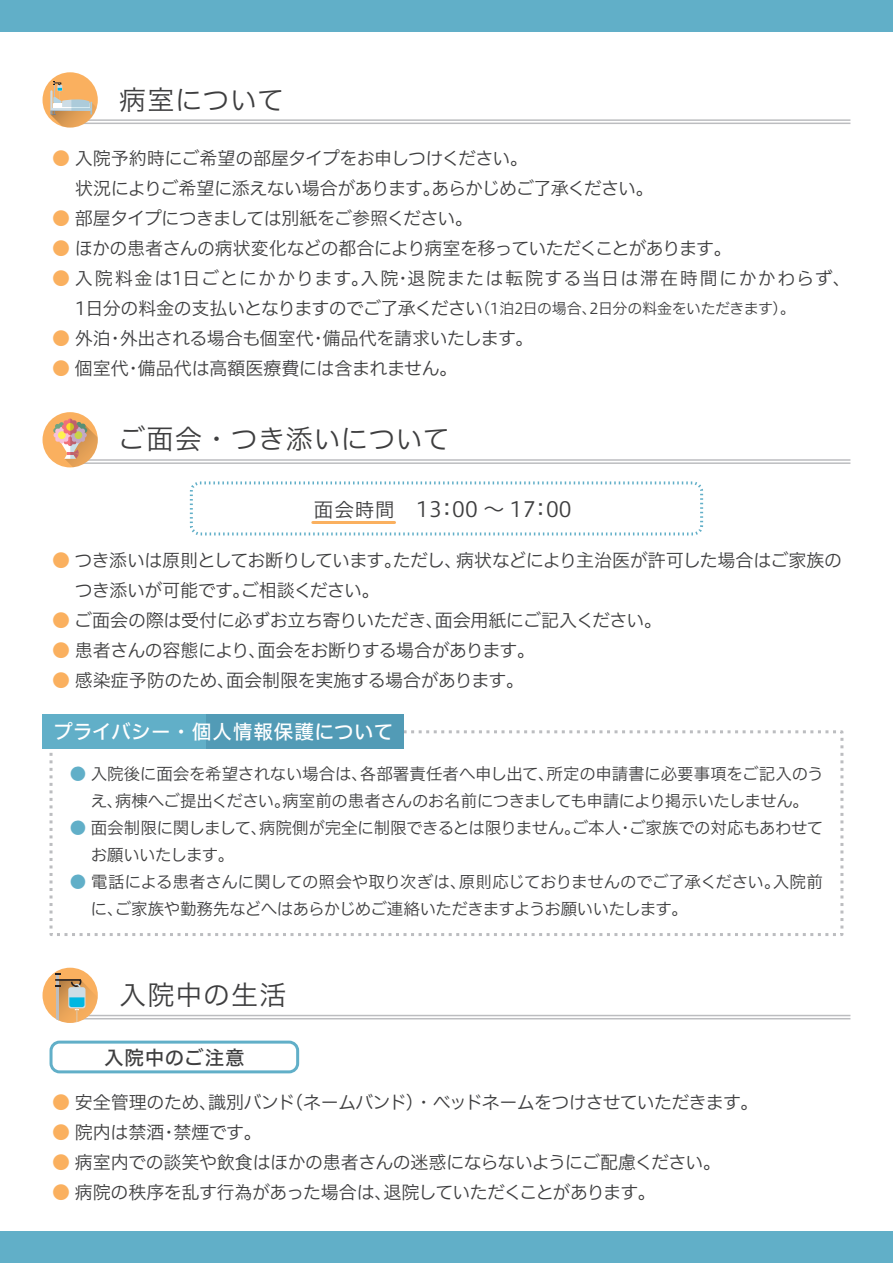
<style>
.page{position:relative;width:893px;height:1263px;background:#fff}
.page>*{position:absolute;margin:0;border:0;box-sizing:border-box;transform-origin:0 0}
.t1{font:27px "Hiragino UD Sans F Std N W3";letter-spacing:.03em;color:#3e3e3f}
.t2{font:21px "Hiragino UD Sans F Std N W3";color:#3e3e3f}
.t3{font:19.5px "Hiragino UD Sans F Std N W5";letter-spacing:.02em;color:#fff}
.t4{font:19.5px "Hiragino UD Sans F Std N W5";letter-spacing:.045em;color:#3e3e3f}
.t5{font:18px/30px "Hiragino UD Sans F Std N W3";letter-spacing:-.025em;color:#3e3e3f}
.t6{font:18px/30px "Hiragino UD Sans F Std N W3";letter-spacing:.05em;color:#3e3e3f}
.t7{font:18px "Hiragino UD Sans F Std N W3";letter-spacing:-.045em;color:#3e3e3f}
.t8{font:16.5px/27px "Hiragino UD Sans F Std N W3";letter-spacing:-.025em;color:#3e3e3f}
.s1{color:#fab05f}
.s2{font-size:15px}
.s3{font-size:19.5px}
.s4{color:#61afc8}
</style>
<div class="page">
<div style="left:0;top:0;width:893px;height:32px;background:#61afc8"></div>
<div style="left:0;top:1231px;width:893px;height:32px;background:#61afc8"></div>
<hr style="left:64px;top:119px;width:786px;height:2px;background:#bcbdc0">
<hr style="left:64px;top:123px;width:786px;height:1px;background:#bcbdc0">
<div style="left:43px;top:72px;width:55px;height:56px;background:#fab05f;border-radius:50%"></div>
<svg style="left:50px;top:81px;width:48px;height:47px"></svg>
<div style="left:190px;top:481px;width:513px;height:54px;border:3px dashed #61afc8;border-radius:9px"></div>
<hr style="left:313px;top:521px;width:82px;height:3px;background:#fab05f">
<svg style="left:49px;top:730px;width:795px;height:206px"></svg>
<div style="left:43px;top:715px;width:361px;height:34px;background:#61afc8"></div>
<div style="left:206px;top:715px;width:198px;height:34px;background:#529bb6"></div>
<hr style="left:64px;top:459px;width:786px;height:2px;background:#bcbdc0">
<hr style="left:64px;top:462px;width:786px;height:2px;background:#bcbdc0">
<div style="left:43px;top:412px;width:55px;height:55px;background:#fab05f;border-radius:50%"></div>
<svg style="left:53px;top:419px;width:45px;height:48px"></svg>
<div style="left:50px;top:1040px;width:249px;height:33px;border:3px solid #61afc8;border-radius:9px"></div>
<hr style="left:64px;top:1015px;width:786px;height:1px;background:#bcbdc0">
<hr style="left:64px;top:1018px;width:786px;height:1px;background:#bcbdc0">
<div style="left:43px;top:968px;width:55px;height:55px;background:#fab05f;border-radius:50%"></div>
<svg style="left:54px;top:974px;width:44px;height:49px"></svg>
<h1 class="t1" style="left:119px;top:79px;width:167px">病室について</h1>
<p class="t5" style="left:75px;top:142px;width:580px;text-indent:-23px"><span class="s1">●</span> 入院予約時にご希望の部屋タイプをお申しつけください。<br>状況によりご希望に添えない場合があります。あらかじめご了承ください。</p>
<p class="t7" style="left:52px;top:204px;width:422px"><span class="s1">●</span> 部屋タイプにつきましては別紙をご参照ください。</p>
<p class="t5" style="left:52px;top:232px;width:681px"><span class="s1">●</span> ほかの患者さんの病状変化などの都合により病室を移っていただくことがあります。</p>
<p class="t6" style="left:75px;top:262px;width:777px;text-indent:-23px"><span class="s1">●</span> 入院料金は1日ごとにかかります。入院･退院または転院する当日は滞在時間にかかわらず、<br>1日分の料金の支払いとなりますのでご了承ください<span class="s2">（1泊2日の場合、2日分の料金をいただきます）。</span></p>
<p class="t5" style="left:52px;top:322px;width:483px"><span class="s1">●</span> 外泊･外出される場合も個室代･備品代を請求いたします。</p>
<p class="t5" style="left:52px;top:352px;width:407px"><span class="s1">●</span> 個室代･備品代は高額医療費には含まれません。</p>
<h1 class="t1" style="left:118px;top:419px;width:333px">ご面会・つき添いについて</h1>
<p class="t2" style="left:314px;top:493px;width:259px"><span class="s3">面会時間　</span>13：00 ～ 17：00</p>
<p class="t5" style="left:75px;top:544px;width:769px;text-indent:-22px"><span class="s1">●</span> つき添いは原則としてお断りしています。ただし、病状などにより主治医が許可した場合はご家族のつき添いが可能です。ご相談ください。</p>
<p class="t5" style="left:52px;top:604px;width:611px"><span class="s1">●</span> ご面会の際は受付に必ずお立ち寄りいただき、面会用紙にご記入ください。</p>
<p class="t5" style="left:52px;top:634px;width:484px"><span class="s1">●</span> 患者さんの容態により、面会をお断りする場合があります。</p>
<p class="t5" style="left:52px;top:664px;width:473px"><span class="s1">●</span> 感染症予防のため、面会制限を実施する場合があります。</p>
<p class="t3" style="left:53px;top:717px;width:341px">プライバシー・個人情報保護について</p>
<p class="t8" style="left:70px;top:759px;width:755px;text-align:center"><span class="s4">●</span> 入院後に面会を希望されない場合は、各部署責任者へ申し出て、所定の申請書に必要事項をご記入のうえ、病棟へご提出ください。病室前の患者さんのお名前につきましても申請により掲示いたしません。</p>
<p class="t8" style="left:91px;top:813px;width:734px;text-indent:-21px"><span class="s4">●</span> 面会制限に関しまして、病院側が完全に制限できるとは限りません。ご本人・ご家族での対応もあわせてお願いいたします。</p>
<p class="t8" style="left:91px;top:867px;width:733px;text-indent:-21px"><span class="s4">●</span> 電話による患者さんに関しての照会や取り次ぎは、原則応じておりませんのでご了承ください。入院前に、ご家族や勤務先などへはあらかじめご連絡いただきますようお願いいたします。</p>
<h1 class="t1" style="left:119px;top:974px;width:169px">入院中の生活</h1>
<p class="t4" style="left:104px;top:1042px;width:142px">入院中のご注意</p>
<p class="t5" style="left:52px;top:1086px;width:708px"><span class="s1">●</span> 安全管理のため、識別バンド（ネームバンド）・ベッドネームをつけさせていただきます。</p>
<p class="t5" style="left:52px;top:1116px;width:211px"><span class="s1">●</span> 院内は禁酒･禁煙です。</p>
<p class="t5" style="left:52px;top:1146px;width:670px"><span class="s1">●</span> 病室内での談笑や飲食はほかの患者さんの迷惑にならないようにご配慮ください。</p>
<p class="t5" style="left:52px;top:1176px;width:605px"><span class="s1">●</span> 病院の秩序を乱す行為があった場合は、退院していただくことがあります。</p>
</div>
